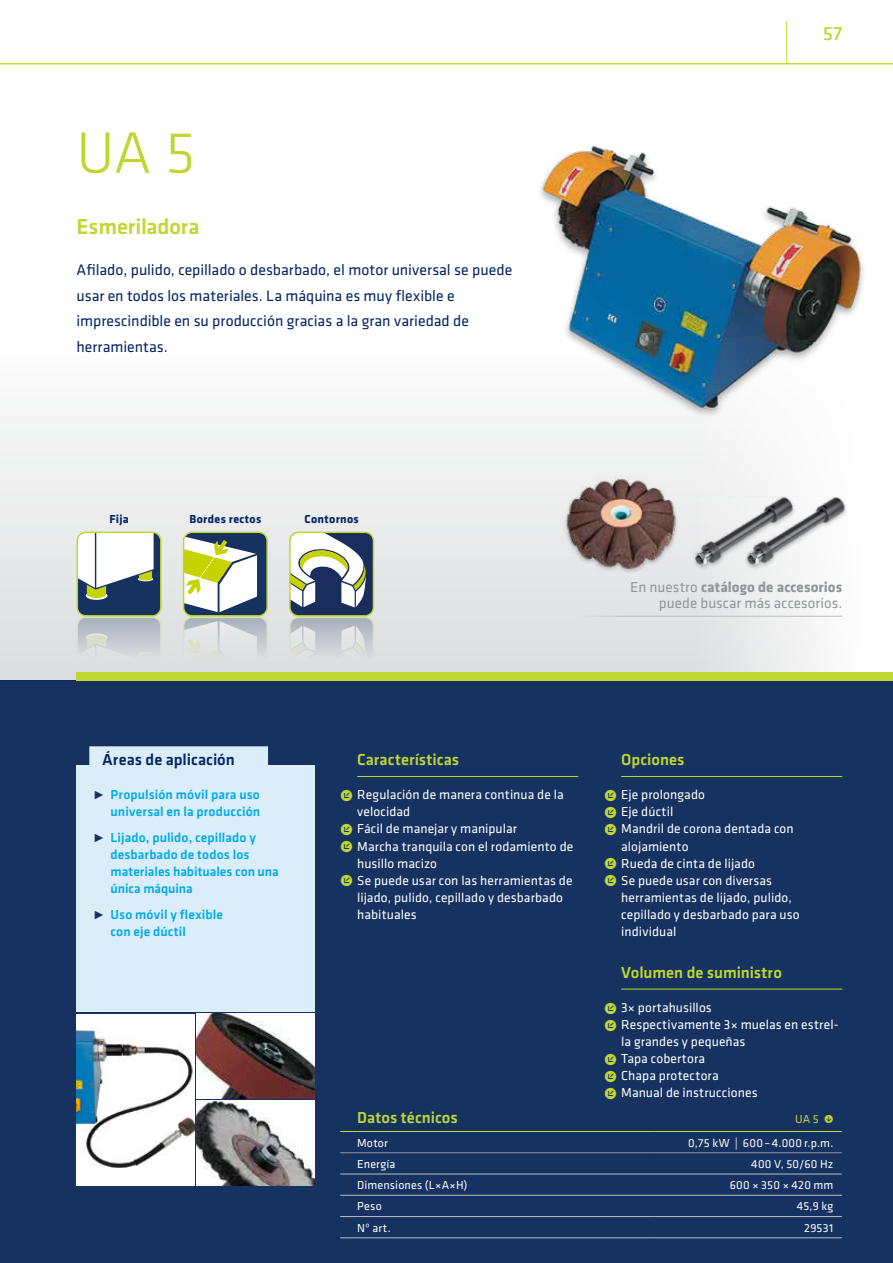
<style>
.page{position:relative;width:893px;height:1263px;background:#fff}
.page>*{position:absolute;margin:0;border:0;box-sizing:border-box;transform-origin:0 0}
.t1{font:300 60px "Klavika";color:#bfd730}
.t2{font:500 22.5px "Klavika";letter-spacing:-.005em;color:#bfd730}
.t3{font:19.5px "Klavika";color:#bfd730}
.t4{font:500 16.5px "Klavika";color:#bfd730}
.t5{font:500 16.5px "Klavika";color:#052465}
.t6{font:15.75px/25.5px "Klavika";color:#052465}
.t7{font:15px/15.8px "Klavika";letter-spacing:.005em;color:#939598;text-align:right}
.t8{font:13.5px "Klavika";letter-spacing:.005em;color:#fff}
.t9{font:500 13.5px/17px "Klavika";letter-spacing:.005em;color:#00abe6}
.t10{font:12px "Klavika";letter-spacing:.015em;color:#fff}
.t11{font:700 12px "Klavika";letter-spacing:.025em;color:#052465}
.t12{font:12px "Klavika";color:#bfd730}
.s1{font-weight:700}
.s2{font-size:16.5px;color:#163260}
.s3{font-size:16.5px;color:#bfd730}
</style>
<div class="page">
<div style="left:0;top:680px;width:893px;height:583px;background:#163260"></div>
<svg style="left:0;top:423px;width:893px;height:258px;fill:#ededee"></svg>
<hr style="left:0;top:63px;width:893px;height:2px;background:#bfd730">
<hr style="left:786px;top:21px;width:1px;height:43px;background:#bfd730">
<div style="left:77px;top:765px;width:238px;height:247px;background:#dcedfa"></div>
<img style="left:0;top:64px;width:82px;height:385px">
<div style="left:77px;top:1014px;width:118px;height:171px;background:#fff"></div>
<img style="left:77px;top:1028px;width:118px;height:140px">
<img style="left:196px;top:1014px;width:119px;height:85px">
<svg style="left:196px;top:1100px;width:119px;height:85px"></svg>
<hr style="left:559px;top:616px;width:283px;height:1px;background:#bcbec0">
<img style="left:522px;top:143px;width:371px;height:292px">
<div style="left:743px;top:495px;width:105px;height:76px;background:#f8f9f9"></div>
<img style="left:796px;top:497px;width:49px;height:47px">
<div style="left:692px;top:495px;width:104px;height:76px;background:#000;opacity:.25"></div>
<img style="left:694px;top:496px;width:100px;height:71px">
<div style="left:562px;top:477px;width:117px;height:97px;background:#e6e7e8"></div>
<img style="left:565px;top:477px;width:115px;height:94px">
<div style="left:77px;top:672px;width:816px;height:8px;background:#bfd730"></div>
<div style="left:184px;top:532px;width:83px;height:84px;background:#163260;border-radius:9px"></div>
<svg style="left:186px;top:535px;width:71px;height:77px"></svg>
<div style="left:183px;top:531px;width:85px;height:86px;border:2px solid #bfd730;border-radius:9px"></div>
<svg style="left:184px;top:617px;width:83px;height:84px"></svg>
<svg style="left:186px;top:621px;width:71px;height:77px"></svg>
<div style="left:183px;top:617px;width:85px;height:85px;border:2px solid #bfd730;border-radius:9px"></div>
<div style="left:77px;top:532px;width:84px;height:84px;background:#163260;border-radius:9px"></div>
<svg style="left:86px;top:592px;width:22px;height:8px"></svg>
<svg style="left:77px;top:532px;width:77px;height:66px"></svg>
<div style="left:77px;top:531px;width:85px;height:86px;border:2px solid #bfd730;border-radius:9px"></div>
<svg style="left:77px;top:617px;width:84px;height:84px"></svg>
<svg style="left:86px;top:633px;width:22px;height:8px"></svg>
<svg style="left:80px;top:635px;width:74px;height:64px"></svg>
<div style="left:77px;top:617px;width:85px;height:85px;border:2px solid #bfd730;border-radius:9px"></div>
<div style="left:289px;top:531px;width:85px;height:86px;border:2px solid #bfd730;border-radius:9px"></div>
<svg style="left:290px;top:532px;width:83px;height:149px"></svg>
<div style="left:289px;top:617px;width:85px;height:85px;border:2px solid #bfd730;border-radius:9px"></div>
<div style="left:89px;top:746px;width:179px;height:24px;background:#dcedfa"></div>
<hr style="left:357px;top:776px;width:221px;height:1px;background:#bfd730">
<hr style="left:621px;top:776px;width:221px;height:1px;background:#bfd730">
<hr style="left:621px;top:989px;width:221px;height:1px;background:#bfd730">
<svg style="left:340px;top:1152px;width:17px;height:1px"></svg>
<hr style="left:357px;top:1152px;width:298px;height:1px;background:#939598">
<hr style="left:655px;top:1152px;width:187px;height:1px;background:#939598">
<svg style="left:340px;top:1174px;width:17px;height:1px"></svg>
<svg style="left:340px;top:1195px;width:17px;height:1px"></svg>
<svg style="left:340px;top:1216px;width:17px;height:1px"></svg>
<svg style="left:340px;top:1237px;width:17px;height:1px"></svg>
<hr style="left:357px;top:1174px;width:298px;height:1px;background:#bcbec0">
<hr style="left:357px;top:1195px;width:298px;height:1px;background:#bcbec0">
<hr style="left:357px;top:1216px;width:298px;height:1px;background:#bcbec0">
<hr style="left:357px;top:1237px;width:298px;height:1px;background:#bcbec0">
<hr style="left:655px;top:1174px;width:187px;height:1px;background:#bcbec0">
<hr style="left:655px;top:1195px;width:187px;height:1px;background:#bcbec0">
<hr style="left:655px;top:1216px;width:187px;height:1px;background:#bcbec0">
<hr style="left:655px;top:1237px;width:187px;height:1px;background:#bcbec0">
<svg style="left:340px;top:1131px;width:17px;height:1px"></svg>
<hr style="left:357px;top:1131px;width:298px;height:1px;background:#bfd730">
<hr style="left:655px;top:1131px;width:187px;height:1px;background:#bfd730">
<h1 class="t1" style="left:77px;top:122px;width:120px">UA 5</h1>
<h2 class="t2" style="left:77px;top:214px;width:125px">Esmeriladora</h2>
<p class="t6" style="left:77px;top:258px;width:437px">Afilado, pulido, cepillado o desbarbado, el motor universal se puede usar en todos los materiales. La máquina es muy flexible e imprescindible en su producción gracias a la gran variedad de herramientas.</p>
<h3 class="t3" style="left:823px;top:24px;width:20px">57</h3>
<p class="t11" style="left:109px;top:512px;width:21px">Fija</p>
<p class="t11" style="left:190px;top:512px;width:73px">Bordes rectos</p>
<p class="t11" style="left:305px;top:512px;width:56px">Contornos</p>
<p class="t7" style="left:630px;top:580px;width:214px">En nuestro <span class="s1">catálogo de accesorios </span>puede buscar más accesorios.</p>
<p class="t5" style="left:102px;top:751px;width:134px">Áreas de aplicación</p>
<p class="t9" style="left:94px;top:786px;width:168px;text-align:right"><span class="s2">˭</span> Propulsión móvil para uso universal en la producción</p>
<p class="t9" style="left:111px;top:829px;width:170px;text-indent:-17px"><span class="s2">˭</span> Lijado, pulido, cepillado y desbarbado de todos los materiales habituales con una única máquina</p>
<p class="t9" style="left:111px;top:906px;width:114px;text-indent:-17px"><span class="s2">˭</span> Uso móvil y flexible con eje dúctil</p>
<p class="t4" style="left:357px;top:751px;width:103px">Características</p>
<p class="t8" style="left:340px;top:788px;width:225px"><span class="s3">ˠ</span> Regulación de manera continua de la</p>
<p class="t8" style="left:357px;top:805px;width:55px">velocidad</p>
<p class="t8" style="left:340px;top:822px;width:178px"><span class="s3">ˠ</span> Fácil de manejar y manipular</p>
<p class="t8" style="left:340px;top:839px;width:235px"><span class="s3">ˠ</span> Marcha tranquila con el rodamiento de</p>
<p class="t8" style="left:357px;top:856px;width:81px">husillo macizo</p>
<p class="t8" style="left:340px;top:873px;width:234px"><span class="s3">ˠ</span> Se puede usar con las herramientas de</p>
<p class="t8" style="left:357px;top:890px;width:207px">lijado, pulido, cepillado y desbarbado</p>
<p class="t8" style="left:357px;top:907px;width:61px">habituales</p>
<p class="t4" style="left:621px;top:751px;width:65px">Opciones</p>
<p class="t8" style="left:604px;top:788px;width:102px"><span class="s3">ˠ</span> Eje prolongado</p>
<p class="t8" style="left:604px;top:805px;width:71px"><span class="s3">ˠ</span> Eje dúctil</p>
<p class="t8" style="left:604px;top:822px;width:191px"><span class="s3">ˠ</span> Mandril de corona dentada con</p>
<p class="t8" style="left:621px;top:839px;width:69px">alojamiento</p>
<p class="t8" style="left:604px;top:856px;width:152px"><span class="s3">ˠ</span> Rueda de cinta de lijado</p>
<p class="t8" style="left:604px;top:873px;width:169px"><span class="s3">ˠ</span> Se puede usar con diversas</p>
<p class="t8" style="left:621px;top:890px;width:172px">herramientas de lijado, pulido,</p>
<p class="t8" style="left:621px;top:907px;width:180px">cepillado y desbarbado para uso</p>
<p class="t8" style="left:621px;top:924px;width:57px">individual</p>
<p class="t4" style="left:621px;top:964px;width:162px">Volumen de suministro</p>
<p class="t8" style="left:604px;top:1001px;width:109px"><span class="s3">ˠ</span> 3× portahusillos</p>
<p class="t8" style="left:604px;top:1018px;width:236px"><span class="s3">ˠ</span> Respectivamente 3× muelas en estrel-</p>
<p class="t8" style="left:621px;top:1035px;width:126px">la grandes y pequeñas</p>
<p class="t8" style="left:604px;top:1052px;width:102px"><span class="s3">ˠ</span> Tapa cobertora</p>
<p class="t8" style="left:604px;top:1069px;width:116px"><span class="s3">ˠ</span> Chapa protectora</p>
<p class="t8" style="left:604px;top:1086px;width:155px"><span class="s3">ˠ</span> Manual de instrucciones</p>
<p class="t4" style="left:357px;top:1109px;width:102px">Datos técnicos</p>
<p class="t12" style="left:795px;top:1113px;width:40px">UA 5 •</p>
<p class="t10" style="left:357px;top:1136px;width:32px">Motor</p>
<p class="t10" style="left:688px;top:1136px;width:147px">0,75 kW | 600 – 4.000 r.p.m.</p>
<p class="t10" style="left:357px;top:1158px;width:40px">Energía</p>
<p class="t10" style="left:751px;top:1158px;width:84px">400 V, 50/60 Hz</p>
<p class="t10" style="left:357px;top:1179px;width:112px">Dimensiones (L×A×H)</p>
<p class="t10" style="left:730px;top:1179px;width:105px">600 × 350 × 420 mm</p>
<p class="t10" style="left:357px;top:1200px;width:26px">Peso</p>
<p class="t10" style="left:797px;top:1200px;width:38px">45,9 kg</p>
<p class="t10" style="left:357px;top:1221px;width:35px">Nº art.</p>
<p class="t10" style="left:804px;top:1221px;width:31px">29531</p>
</div>
